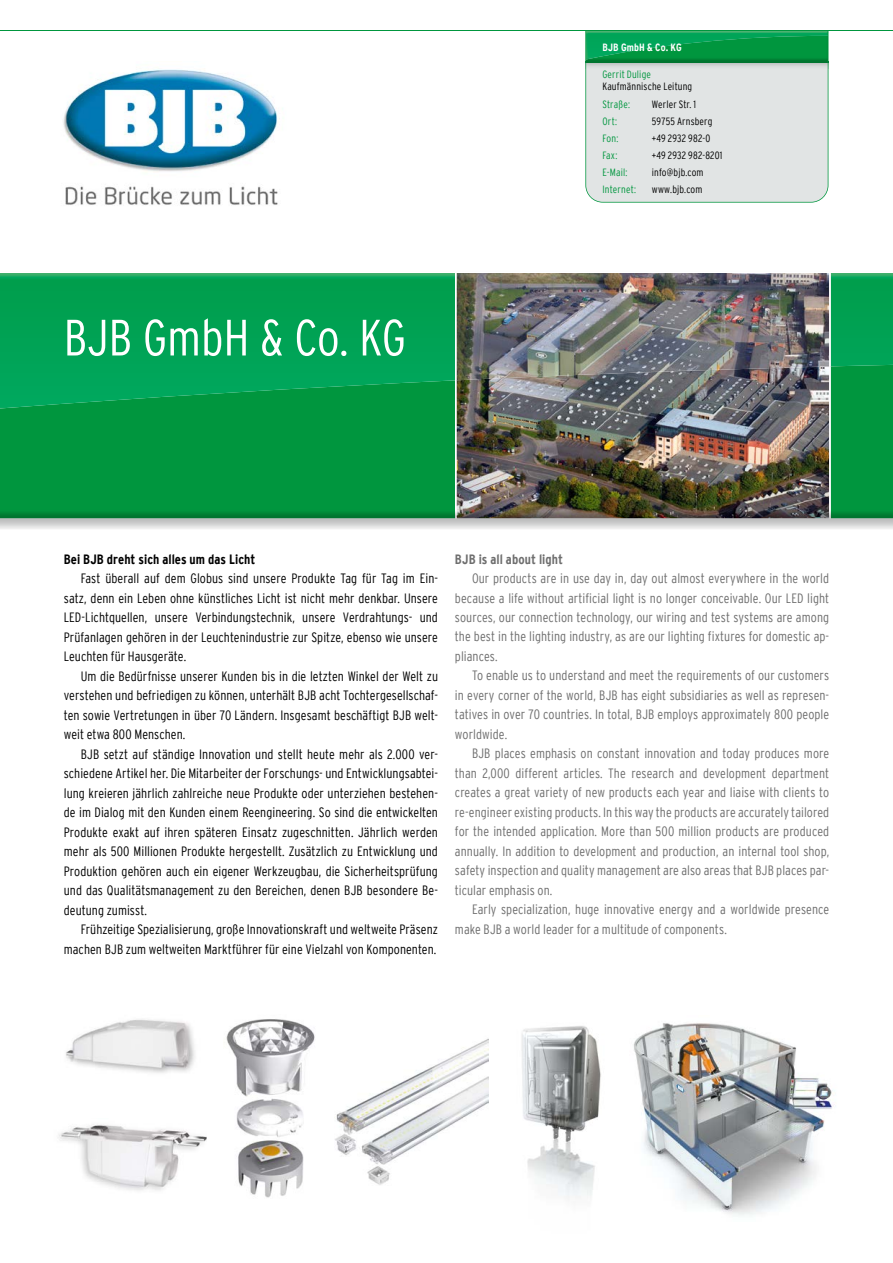
<style>
.page{position:relative;width:893px;height:1263px;background:#fff}
.page>*{position:absolute;margin:0;border:0;box-sizing:border-box;transform-origin:0 0}
.t1{font:300 condensed 13.5px/19.5px "Interstate";letter-spacing:.005em;color:#000;text-align:justify}
.t2{font:300 condensed 13.5px/19.5px "Interstate";letter-spacing:.005em;color:#6e6e6e;text-align:justify}
.t3{font:700 condensed 13.5px "Interstate";letter-spacing:.005em;color:#000}
.t4{font:700 condensed 13.5px "Interstate";letter-spacing:.005em;color:#6e6e6e}
.t5{font:300 condensed 10.5px "Interstate";letter-spacing:.015em;color:#000}
.t6{font:300 condensed 10.5px "Interstate";letter-spacing:.015em;color:#00963e}
.t7{font:700 condensed 10.5px "Interstate";letter-spacing:.015em;color:#fff}
</style>
<div class="page">
<svg style="left:585px;top:31px;width:243px;height:172px;background:#b6d5c5"></svg>
<hr style="left:0;top:30px;width:893px;height:1px;background:#00963e">
<img style="left:831px;top:273px;width:62px;height:245px">
<div style="left:0;top:408px;width:456px;height:110px;background:#00963e"></div>
<img style="left:456px;top:366px;width:375px;height:152px">
<img style="left:0;top:518px;width:893px;height:1px">
<img style="left:63px;top:69px;width:220px;height:136px">
<img style="left:66px;top:1019px;width:129px;height:54px">
<img style="left:58px;top:1124px;width:149px;height:67px">
<img style="left:334px;top:1039px;width:154px;height:146px">
<img style="left:226px;top:1019px;width:89px;height:179px">
<img style="left:521px;top:1026px;width:80px;height:172px">
<img style="left:633px;top:1023px;width:200px;height:193px">
<img style="left:0;top:273px;width:455px;height:135px">
<img style="left:456px;top:273px;width:373px;height:107px">
<img style="left:829px;top:273px;width:2px;height:93px">
<img style="left:67px;top:318px;width:339px;height:38px">
<p class="t7" style="left:602px;top:42px;width:81px">BJB GmbH &amp; Co. KG</p>
<p class="t6" style="left:602px;top:68px;width:50px">Gerrit Dulige</p>
<p class="t5" style="left:602px;top:80px;width:91px">Kaufmännische Leitung</p>
<p class="t6" style="left:602px;top:98px;width:29px">Straße:</p>
<p class="t5" style="left:652px;top:98px;width:46px">Werler Str. 1</p>
<p class="t6" style="left:602px;top:115px;width:16px">Ort:</p>
<p class="t5" style="left:652px;top:115px;width:62px">59755 Arnsberg</p>
<p class="t6" style="left:602px;top:132px;width:17px">Fon:</p>
<p class="t5" style="left:652px;top:132px;width:60px">+49 2932 982-0</p>
<p class="t6" style="left:602px;top:149px;width:16px">Fax:</p>
<p class="t5" style="left:652px;top:149px;width:72px">+49 2932 982-8201</p>
<p class="t6" style="left:602px;top:166px;width:26px">E-Mail:</p>
<p class="t5" style="left:652px;top:166px;width:53px">info@bjb.com</p>
<p class="t6" style="left:602px;top:183px;width:35px">Internet:</p>
<p class="t5" style="left:652px;top:183px;width:52px">www.bjb.com</p>
<p class="t3" style="left:64px;top:551px;width:193px">Bei BJB dreht sich alles um das Licht</p>
<p class="t1" style="left:64px;top:568px;width:376px;text-indent:17px">Fast überall auf dem Globus sind unsere Produkte Tag für Tag im Ein&shy;satz, denn ein Leben ohne künstliches Licht ist nicht mehr denkbar. Unsere LED-Lichtquellen, unsere Verbindungstechnik, unsere Verdrahtungs- und Prüfanlagen gehören in der Leuchtenindustrie zur Spitze, ebenso wie unsere Leuchten für Hausgeräte.</p>
<p class="t1" style="left:64px;top:666px;width:376px;text-indent:17px">Um die Bedürfnisse unserer Kunden bis in die letzten Winkel der Welt zu verstehen und befriedigen zu können, unterhält BJB acht Tochtergesellschaf&shy;ten sowie Vertretungen in über 70 Ländern. Insgesamt beschäftigt BJB welt&shy;weit etwa 800 Menschen.</p>
<p class="t1" style="left:64px;top:744px;width:376px;text-indent:17px">BJB setzt auf ständige Innovation und stellt heute mehr als 2.000 ver&shy;schiedene Artikel her. Die Mitarbeiter der Forschungs- und Entwicklungsabtei&shy;lung kreieren jährlich zahlreiche neue Produkte oder unterziehen bestehen&shy;de im Dialog mit den Kunden einem Reengineering. So sind die entwickelten Produkte exakt auf ihren späteren Einsatz zugeschnitten. Jährlich werden mehr als 500 Millionen Produkte hergestellt. Zusätzlich zu Entwicklung und Produktion gehören auch ein eigener Werkzeugbau, die Sicherheitsprüfung und das Qualitätsmanagement zu den Bereichen, denen BJB besondere Be&shy;deutung zumisst.</p>
<p class="t1" style="left:64px;top:919px;width:376px;text-align:right">Frühzeitige Spezialisierung, große Innovationskraft und weltweite Präsenz machen BJB zum weltweiten Marktführer für eine Vielzahl von Komponenten.</p>
<p class="t4" style="left:455px;top:551px;width:110px">BJB is all about light</p>
<p class="t2" style="left:455px;top:568px;width:376px;text-indent:17px">Our products are in use day in, day out almost everywhere in the world because a life without artificial light is no longer conceivable. Our LED light sources, our connection technology, our wiring and test systems are among the best in the lighting industry, as are our lighting fixtures for domestic ap&shy;pliances.</p>
<p class="t2" style="left:455px;top:666px;width:376px;text-indent:17px">To enable us to understand and meet the requirements of our customers in every corner of the world, BJB has eight subsidiaries as well as represen&shy;tatives in over 70 countries. In total, BJB employs approximately 800 people worldwide.</p>
<p class="t2" style="left:455px;top:744px;width:376px;text-indent:17px">BJB places emphasis on constant innovation and today produces more than 2,000 different articles. The research and development department creates a great variety of new products each year and liaise with clients to re-engineer existing products. In this way the products are accurately tailored for the intended application. More than 500 million products are produced annually. In addition to development and production, an internal tool shop, safety inspection and quality management are also areas that BJB places par&shy;ticular emphasis on.</p>
<p class="t2" style="left:455px;top:900px;width:376px;text-indent:17px">Early specialization, huge innovative energy and a worldwide presence make BJB a world leader for a multitude of components.</p>
</div>
